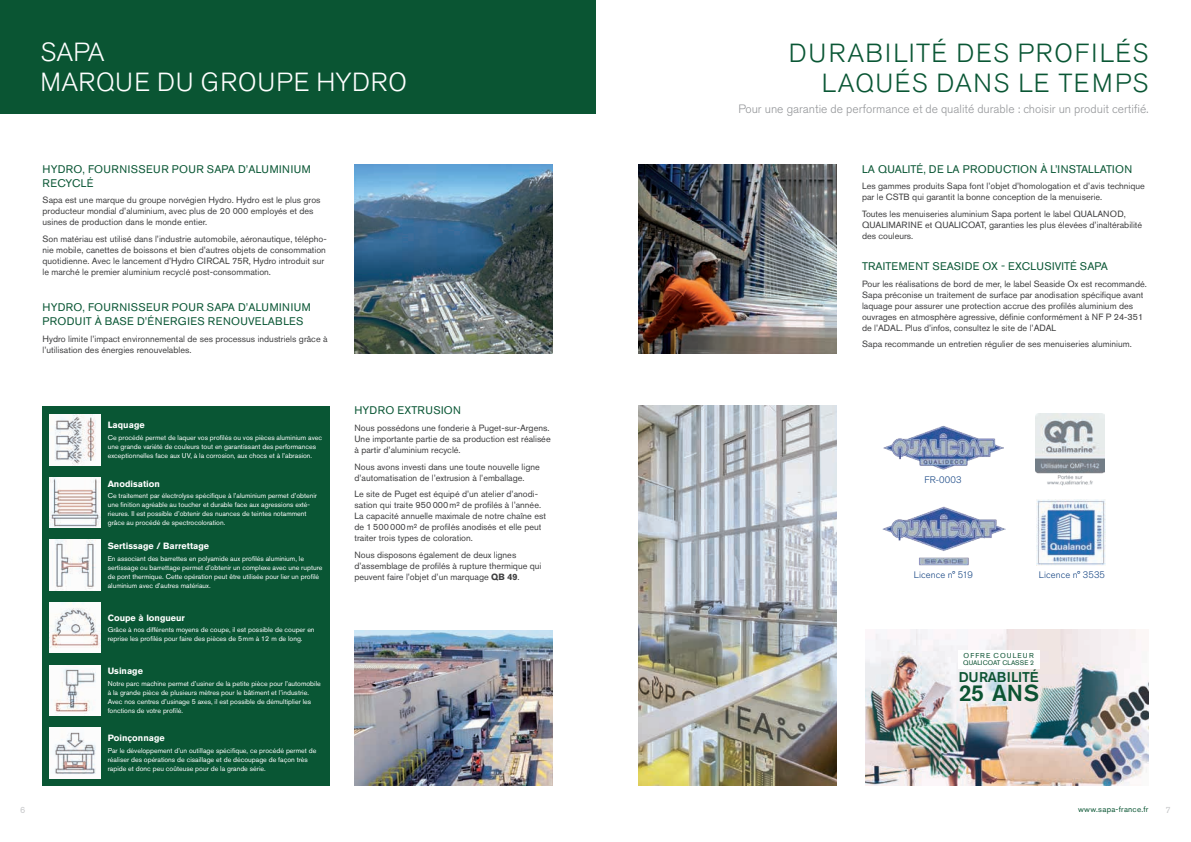
<style>
.page{position:relative;width:1191px;height:842px;background:#fff}
.page>*{position:absolute;margin:0;border:0;box-sizing:border-box;transform-origin:0 0}
.t1{font:300 26px/30px "Akzidenz Grotesk Pro";letter-spacing:.05em;color:#095634;text-align:right}
.t2{font:300 26px/30px "Akzidenz Grotesk Pro";letter-spacing:.03em;color:#fff}
.t3{font:500 22.9px "Akzidenz Grotesk Pro";color:#0c5332}
.t4{font:500 14px "Akzidenz Grotesk Pro";letter-spacing:-.015em;color:#0c5332}
.t5{font:300 12px "Akzidenz Grotesk Pro";color:#939598}
.t6{font:11px/14px "Akzidenz Grotesk Pro";letter-spacing:.03em;color:#095634}
.t7{font:11px "Akzidenz Grotesk Pro";letter-spacing:.01em;color:#095634}
.t8{font:300 9.4px "Akzidenz Grotesk Pro";letter-spacing:.01em;color:#174684}
.t9{font:9px/11px "Akzidenz Grotesk Pro";color:#3e3e3f}
.t10{font:700 9px "Akzidenz Grotesk Pro";color:#fff}
.t11{font:9px "Akzidenz Grotesk Pro";color:#c7c8ca}
.t12{font:8px "Akzidenz Grotesk Pro";letter-spacing:.03em;color:#0a5533}
.t13{font:7.1px "Akzidenz Grotesk Pro";letter-spacing:.15em;color:#0c5332}
.t14{font:7px/9px "Akzidenz Grotesk Pro";color:#fff}
.t15{font:6.6px "Akzidenz Grotesk Pro";letter-spacing:.005em;color:#0c5332}
.s1{font-weight:700}
</style>
<div class="page">
<div style="left:0;top:0;width:595px;height:113px;background:#0a5533"></div>
<div style="left:43px;top:406px;width:287px;height:379px;background:#095634"></div>
<img style="left:883px;top:425px;width:120px;height:45px">
<img style="left:1035px;top:413px;width:69px;height:72px">
<img style="left:1037px;top:500px;width:68px;height:66px">
<img style="left:882px;top:506px;width:123px;height:60px">
<img style="left:865px;top:629px;width:283px;height:156px">
<img style="left:354px;top:164px;width:199px;height:190px">
<img style="left:638px;top:164px;width:198px;height:190px">
<img style="left:638px;top:406px;width:198px;height:379px">
<img style="left:354px;top:630px;width:199px;height:155px">
<img style="left:50px;top:414px;width:50px;height:51px">
<img style="left:50px;top:477px;width:50px;height:51px">
<img style="left:50px;top:540px;width:50px;height:50px">
<img style="left:50px;top:602px;width:50px;height:51px">
<img style="left:50px;top:665px;width:50px;height:51px">
<img style="left:50px;top:728px;width:50px;height:50px">
<div style="left:958px;top:650px;width:81px;height:18px;background:#fff"></div>
<h1 class="t2" style="left:41px;top:37px;width:368px">SAPA<br>MARQUE DU GROUPE HYDRO</h1>
<h1 class="t1" style="left:788px;top:38px;width:361px">DURABILITÉ DES PROFILÉS<br>LAQUÉS DANS LE TEMPS</h1>
<p class="t6" style="left:43px;top:162px;width:270px">HYDRO, FOURNISSEUR POUR SAPA D’ALUMINIUM<br>RECYCLÉ</p>
<p class="t9" style="left:43px;top:195px;width:279px">Sapa est une marque du groupe norvégien Hydro. Hydro est le plus gros producteur mondial d’aluminium, avec plus de 20 000 employés et des usines de production dans le monde entier.</p>
<p class="t9" style="left:43px;top:233px;width:286px">Son matériau est utilisé dans l’industrie automobile, aéronautique, télépho&shy;nie mobile, canettes de boissons et bien d’autres objets de consommation quotidienne. Avec le lancement d’Hydro CIRCAL 75R, Hydro introduit sur le marché le premier aluminium recyclé post-consommation.</p>
<p class="t6" style="left:43px;top:300px;width:270px">HYDRO, FOURNISSEUR POUR SAPA D’ALUMINIUM<br>PRODUIT À BASE D’ÉNERGIES RENOUVELABLES</p>
<p class="t9" style="left:43px;top:333px;width:287px">Hydro limite l’impact environnemental de ses processus industriels grâce à l’utilisation des énergies renouvelables.</p>
<p class="t10" style="left:108px;top:419px;width:38px">Laquage</p>
<p class="t14" style="left:108px;top:433px;width:216px">Ce procédé permet de laquer vos profilés ou vos pièces aluminium avec une grande variété de couleurs tout en garantissant des performances exceptionnelles face aux UV, à la corrosion, aux chocs et à l’abrasion.</p>
<p class="t10" style="left:108px;top:478px;width:54px">Anodisation</p>
<p class="t14" style="left:108px;top:491px;width:211px">Ce traitement par électrolyse spécifique à l’aluminium permet d’obtenir une finition agréable au toucher et durable face aux agressions exté&shy;rieures. Il est possible d’obtenir des nuances de teintes notamment grâce au procédé de spectrocoloration.</p>
<p class="t10" style="left:108px;top:540px;width:103px">Sertissage / Barrettage</p>
<p class="t14" style="left:108px;top:554px;width:216px">En associant des barrettes en polyamide aux profilés aluminium, le sertissage ou barrettage permet d’obtenir un complexe avec une rupture de pont thermique. Cette opération peut être utilisée pour lier un profilé aluminium avec d’autres matériaux.</p>
<p class="t10" style="left:108px;top:612px;width:79px">Coupe à longueur</p>
<p class="t14" style="left:108px;top:625px;width:208px">Grâce à nos différents moyens de coupe, il est possible de couper en reprise les profilés pour faire des pièces de 5mm à 12 m de long.</p>
<p class="t10" style="left:108px;top:665px;width:37px">Usinage</p>
<p class="t14" style="left:108px;top:679px;width:214px">Notre parc machine permet d’usiner de la petite pièce pour l’automobile à la grande pièce de plusieurs mètres pour le bâtiment et l’industrie.<br>Avec nos centres d’usinage 5 axes, il est possible de démultiplier les fonctions de votre profilé.</p>
<p class="t10" style="left:108px;top:732px;width:58px">Poinçonnage</p>
<p class="t14" style="left:108px;top:746px;width:210px">Par le développement d’un outillage spécifique, ce procédé permet de réaliser des opérations de cisaillage et de découpage de façon très rapide et donc peu coûteuse pour de la grande série.</p>
<p class="t6" style="left:354px;top:403px;width:108px">HYDRO EXTRUSION</p>
<p class="t9" style="left:354px;top:422px;width:198px">Nous possédons une fonderie à Puget-sur-Argens.<br>Une importante partie de sa production est réalisée à partir d’aluminium recyclé.</p>
<p class="t9" style="left:354px;top:461px;width:187px">Nous avons investi dans une toute nouvelle ligne d’automatisation de l’extrusion à l’emballage.</p>
<p class="t9" style="left:354px;top:488px;width:193px">Le site de Puget est équipé d’un atelier d’anodi&shy;sation qui traite 950000m² de profilés à l’année.<br>La capacité annuelle maximale de notre chaîne est de 1500000m² de profilés anodisés et elle peut traiter trois types de coloration.</p>
<p class="t9" style="left:354px;top:549px;width:188px">Nous disposons également de deux lignes d’assemblage de profilés à rupture thermique qui peuvent faire l’objet d’un marquage <span class="s1">QB 49</span>.</p>
<h3 class="t5" style="left:738px;top:101px;width:411px">Pour une garantie de performance et de qualité durable : choisir un produit certifié.</h3>
<p class="t7" style="left:862px;top:162px;width:272px">LA QUALITÉ, DE LA PRODUCTION À L’INSTALLATION</p>
<p class="t9" style="left:862px;top:181px;width:284px">Les gammes produits Sapa font l’objet d’homologation et d’avis technique par le CSTB qui garantit la bonne conception de la menuiserie.</p>
<p class="t9" style="left:862px;top:208px;width:282px">Toutes les menuiseries aluminium Sapa portent le label QUALANOD,<br>QUALIMARINE et QUALICOAT, garanties les plus élevées d’inaltérabilité des couleurs.</p>
<p class="t7" style="left:862px;top:259px;width:247px">TRAITEMENT SEASIDE OX - EXCLUSIVITÉ SAPA</p>
<p class="t9" style="left:862px;top:278px;width:286px">Pour les réalisations de bord de mer, le label Seaside Ox est recommandé.<br>Sapa préconise un traitement de surface par anodisation spécifique avant laquage pour assurer une protection accrue des profilés aluminium des ouvrages en atmosphère agressive, définie conformément à NF P 24-351 de l’ADAL. Plus d’infos, consultez le site de l’ADAL</p>
<p class="t9" style="left:862px;top:339px;width:271px">Sapa recommande un entretien régulier de ses menuiseries aluminium.</p>
<p class="t8" style="left:924px;top:474px;width:39px">FR-0003</p>
<p class="t8" style="left:914px;top:568px;width:61px">Licence n° 519</p>
<p class="t8" style="left:1039px;top:568px;width:68px">Licence n° 3535</p>
<p class="t13" style="left:963px;top:651px;width:72px">OFFRE COULEUR</p>
<p class="t15" style="left:963px;top:658px;width:73px">QUALICOAT CLASSE 2</p>
<h3 class="t4" style="left:958px;top:668px;width:81px">DURABILITÉ</h3>
<h2 class="t3" style="left:958px;top:678px;width:82px">25 ANS</h2>
<p class="t11" style="left:20px;top:804px;width:7px">6</p>
<p class="t12" style="left:1078px;top:804px;width:72px">www.sapa-france.fr</p>
<p class="t11" style="left:1165px;top:804px;width:7px">7</p>
</div>
